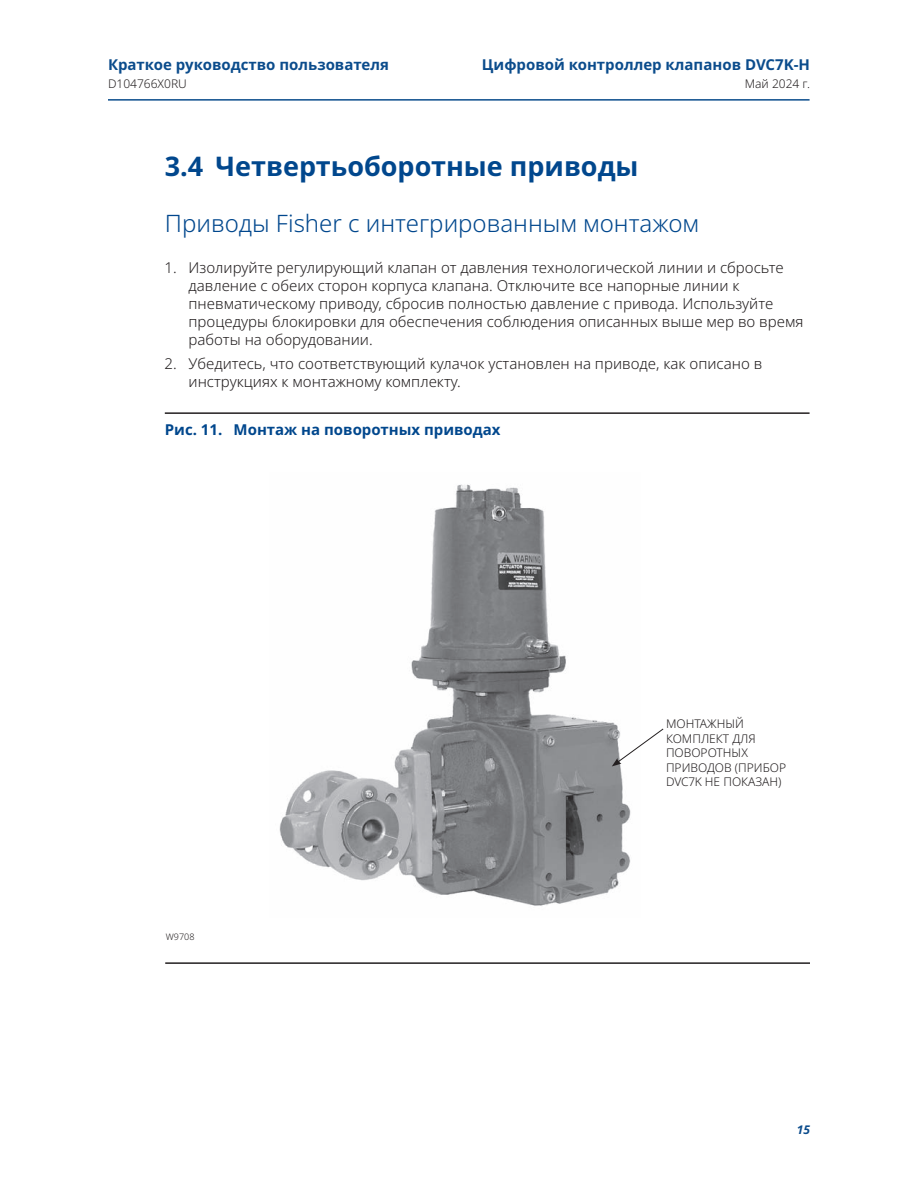
<style>
.page{position:relative;width:918px;height:1188px;background:#fff}
.page>*{position:absolute;margin:0;border:0;box-sizing:border-box;transform-origin:0 0}
.t1{font:700 27px "Noto Sans";color:#01478d}
._02_Chapter_Heading_1_1_1{font:300 24px "Noto Sans";color:#01478d}
.t2{font:300 15px/18px "Noto Sans";color:#231f20}
._07_MP_Manual_document_type_right_aligned{font:700 15px "Noto Sans";color:#0b4c8c}
.t3{font:700 15px "Noto Sans";color:#01478d}
._03_Figure_call_outs{font:300 12px/14.4px "Noto Sans";color:#231f20}
._07_MP_Date_right_aligned{font:300 12px "Noto Sans";color:#231f20}
.t4{font:italic 700 12px "Noto Sans";color:#0b4c8c}
.Art_Number{font:300 9px "Noto Sans";color:#231f20}
</style>
<div class="page">
<hr style="left:108px;top:99px;width:702px;height:2px;background:#0b4c8c">
<hr style="left:165px;top:412px;width:645px;height:2px;background:#231f20">
<hr style="left:165px;top:962px;width:645px;height:2px;background:#231f20">
<img style="left:279px;top:484px;width:352px;height:422px">
<svg style="left:612px;top:728px;width:52px;height:38px"></svg>
<p class="_07_MP_Manual_document_type_right_aligned" style="left:108px;top:56px;width:283px">Краткое руководство пользователя</p>
<p class="_03_Figure_call_outs" style="left:108px;top:76px;width:80px">D104766X0RU</p>
<p class="_07_MP_Manual_document_type_right_aligned" style="left:482px;top:56px;width:330px">Цифровой контроллер клапанов DVC7K-H</p>
<p class="_07_MP_Date_right_aligned" style="left:745px;top:77px;width:67px">Май 2024 г.</p>
<p class="t1" style="left:165px;top:151px;width:475px">3.4 Четвертьоборотные приводы</p>
<p class="_02_Chapter_Heading_1_1_1" style="left:165px;top:210px;width:536px">Приводы Fisher с интегрированным монтажом</p>
<p class="t2" style="left:189px;top:258px;width:616px;text-indent:-24px">1. Изолируйте регулирующий клапан от давления технологической линии и сбросьте давление с обеих сторон корпуса клапана. Отключите все напорные линии к пневматическому приводу, сбросив полностью давление с привода. Используйте процедуры блокировки для обеспечения соблюдения описанных выше мер во время работы на оборудовании.</p>
<p class="t2" style="left:189px;top:354px;width:575px;text-indent:-24px">2. Убедитесь, что соответствующий кулачок установлен на приводе, как описано в инструкциях к монтажному комплекту.</p>
<p class="t3" style="left:165px;top:421px;width:337px">Рис. 11. Монтаж на поворотных приводах</p>
<p class="Art_Number" style="left:166px;top:931px;width:30px">W9708</p>
<p class="_03_Figure_call_outs" style="left:666px;top:717px;width:122px">МОНТАЖНЫЙ<br>КОМПЛЕКТ ДЛЯ<br>ПОВОРОТНЫХ<br>ПРИВОДОВ (ПРИБОР<br>DVC7K НЕ ПОКАЗАН)</p>
<p class="t4" style="left:797px;top:1121px;width:15px">15</p>
</div>
